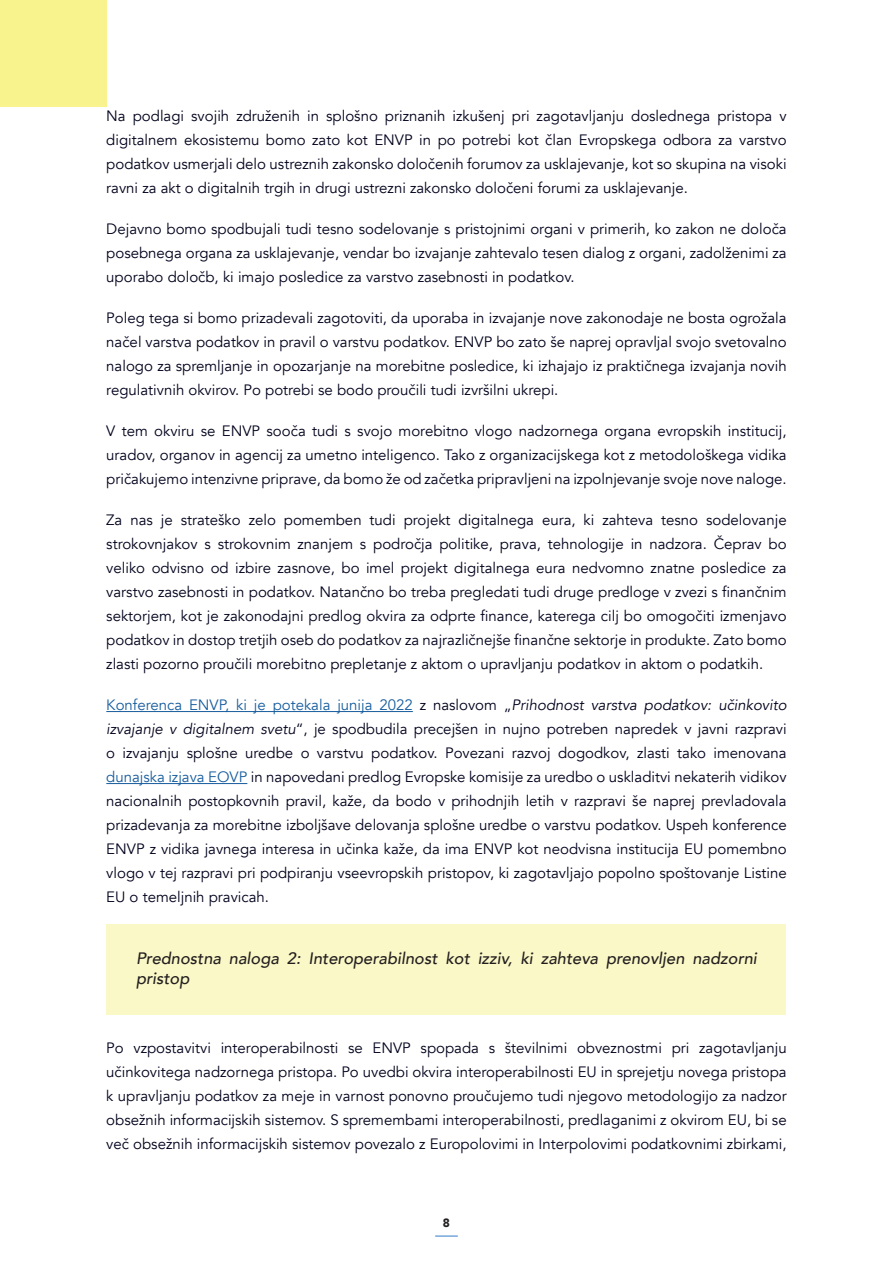
<style>
.page{position:relative;width:893px;height:1263px;background:#fff}
.page>*{position:absolute;margin:0;border:0;box-sizing:border-box;transform-origin:0 0}
.t1{font:italic 500 16.5px/19.8px "Avenir";color:#231f20}
.Body_text{font:15px/24px "Avenir";color:#01011c;text-align:justify}
.t2{font:900 12px "Avenir";color:#231f20}
.s1{color:#175d9e}
.s2{font-style:italic}
</style>
<div class="page">
<div style="left:0;top:0;width:106px;height:106px;background:#f8f38c"></div>
<hr style="left:435px;top:1235px;width:23px;height:2px;background:#75a7d9">
<div style="left:107px;top:924px;width:679px;height:91px;background:#faf8c7"></div>
<hr style="left:106px;top:711px;width:307px;height:1px;background:#175d9e">
<hr style="left:106px;top:783px;width:141px;height:1px;background:#175d9e">
<p class="Body_text" style="left:106px;top:104px;width:682px">Na podlagi svojih združenih in splošno priznanih izkušenj pri zagotavljanju doslednega pristopa v digitalnem ekosistemu bomo zato kot ENVP in po potrebi kot član Evropskega odbora za varstvo podatkov usmerjali delo ustreznih zakonsko določenih forumov za usklajevanje, kot so skupina na visoki ravni za akt o digitalnih trgih in drugi ustrezni zakonsko določeni forumi za usklajevanje.</p>
<p class="Body_text" style="left:106px;top:217px;width:682px">Dejavno bomo spodbujali tudi tesno sodelovanje s pristojnimi organi v primerih, ko zakon ne določa posebnega organa za usklajevanje, vendar bo izvajanje zahtevalo tesen dialog z organi, zadolženimi za uporabo določb, ki imajo posledice za varstvo zasebnosti in podatkov.</p>
<p class="Body_text" style="left:106px;top:306px;width:682px">Poleg tega si bomo prizadevali zagotoviti, da uporaba in izvajanje nove zakonodaje ne bosta ogrožala načel varstva podatkov in pravil o varstvu podatkov. ENVP bo zato še naprej opravljal svojo svetovalno nalogo za spremljanje in opozarjanje na morebitne posledice, ki izhajajo iz praktičnega izvajanja novih regulativnih okvirov. Po potrebi se bodo proučili tudi izvršilni ukrepi.</p>
<p class="Body_text" style="left:106px;top:419px;width:682px">V tem okviru se ENVP sooča tudi s svojo morebitno vlogo nadzornega organa evropskih institucij, uradov, organov in agencij za umetno inteligenco. Tako z organizacijskega kot z metodološkega vidika pričakujemo intenzivne priprave, da bomo že od začetka pripravljeni na izpolnjevanje svoje nove naloge.</p>
<p class="Body_text" style="left:106px;top:508px;width:682px">Za nas je strateško zelo pomemben tudi projekt digitalnega eura, ki zahteva tesno sodelovanje strokovnjakov s strokovnim znanjem s področja politike, prava, tehnologije in nadzora. Čeprav bo veliko odvisno od izbire zasnove, bo imel projekt digitalnega eura nedvomno znatne posledice za varstvo zasebnosti in podatkov. Natančno bo treba pregledati tudi druge predloge v zvezi s finančnim sektorjem, kot je zakonodajni predlog okvira za odprte finance, katerega cilj bo omogočiti izmenjavo podatkov in dostop tretjih oseb do podatkov za najrazličnejše finančne sektorje in produkte. Zato bomo zlasti pozorno proučili morebitno prepletanje z aktom o upravljanju podatkov in aktom o podatkih.</p>
<p class="Body_text" style="left:106px;top:693px;width:682px"><span class="s1">Konferenca ENVP, ki je potekala junija 2022</span> z naslovom „<span class="s2">Prihodnost varstva podatkov: učinkovito izvajanje v digitalnem svetu</span>“, je spodbudila precejšen in nujno potreben napredek v javni razpravi o izvajanju splošne uredbe o varstvu podatkov. Povezani razvoj dogodkov, zlasti tako imenovana <span class="s1">dunajska izjava EOVP</span> in napovedani predlog Evropske komisije za uredbo o uskladitvi nekaterih vidikov nacionalnih postopkovnih pravil, kaže, da bodo v prihodnjih letih v razpravi še naprej prevladovala prizadevanja za morebitne izboljšave delovanja splošne uredbe o varstvu podatkov. Uspeh konference ENVP z vidika javnega interesa in učinka kaže, da ima ENVP kot neodvisna institucija EU pomembno vlogo v tej razpravi pri podpiranju vseevropskih pristopov, ki zagotavljajo popolno spoštovanje Listine EU o temeljnih pravicah.</p>
<p class="t1" style="left:136px;top:949px;width:622px">Prednostna naloga 2: Interoperabilnost kot izziv, ki zahteva prenovljen nadzorni pristop</p>
<p class="Body_text" style="left:106px;top:1036px;width:682px">Po vzpostavitvi interoperabilnosti se ENVP spopada s številnimi obveznostmi pri zagotavljanju učinkovitega nadzornega pristopa. Po uvedbi okvira interoperabilnosti EU in sprejetju novega pristopa k upravljanju podatkov za meje in varnost ponovno proučujemo tudi njegovo metodologijo za nadzor obsežnih informacijskih sistemov. S spremembami interoperabilnosti, predlaganimi z okvirom EU, bi se več obsežnih informacijskih sistemov povezalo z Europolovimi in Interpolovimi podatkovnimi zbirkami,</p>
<p class="t2" style="left:443px;top:1213px;width:9px">8</p>
</div>
